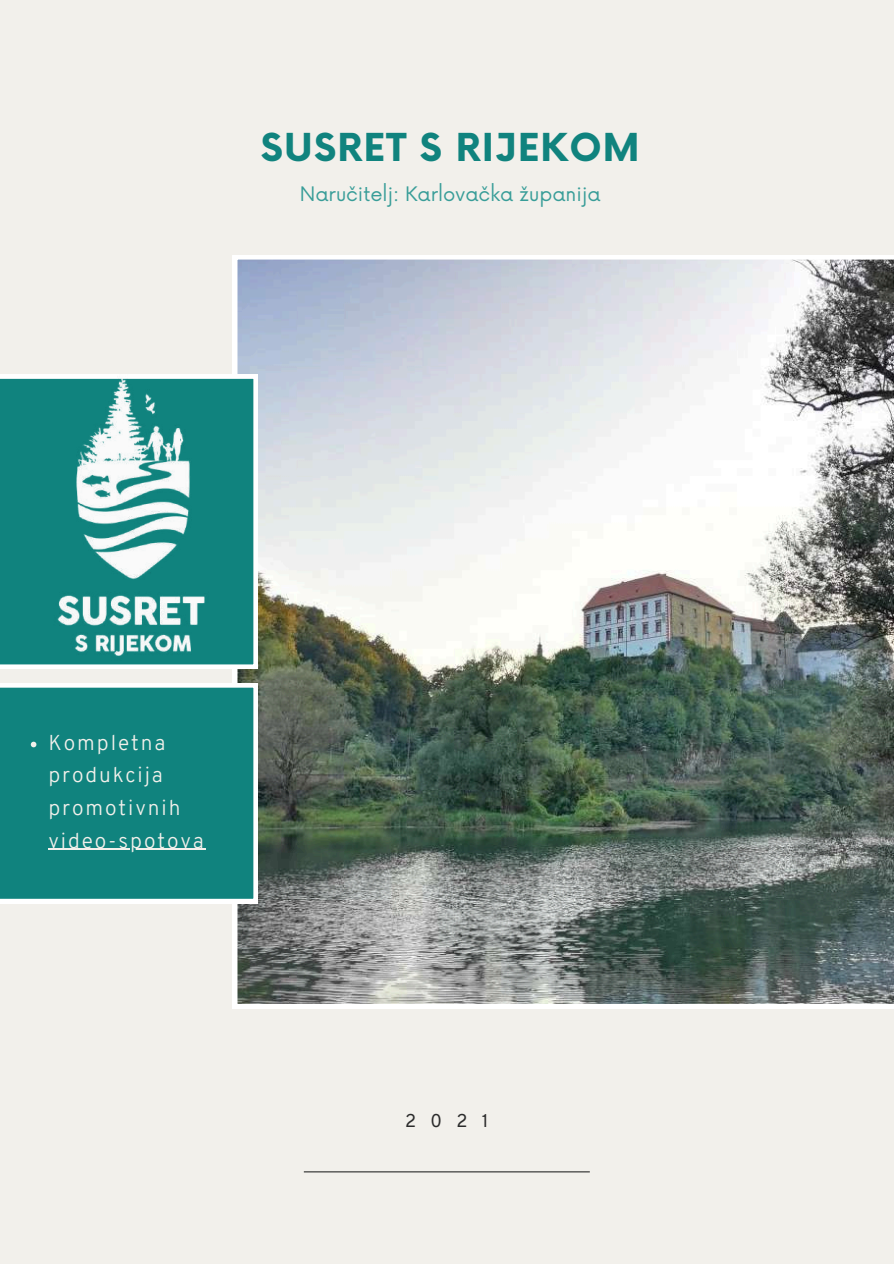
<style>
.page{position:relative;width:894px;height:1264px;background:#fff}
.page>*{position:absolute;margin:0;border:0;box-sizing:border-box;transform-origin:0 0}
.t1{font:700 37.5px "Now";letter-spacing:.03em;color:#10837e}
.t2{font:300 21px/32.7px "Overpass";letter-spacing:.09em;color:#f2f0eb}
.t3{font:19.5px "Now";color:#389d98}
.t4{font:18px "Overpass";color:#2b2b2b}
</style>
<div class="page">
<div style="left:0;top:0;width:893px;height:1263px;background:#f2f0eb"></div>
<img style="left:233px;top:255px;width:660px;height:753px">
<div style="left:0;top:683px;width:258px;height:220px;background:#10837e"></div>
<svg style="left:31px;top:741px;width:5px;height:6px"></svg>
<hr style="left:48px;top:848px;width:158px;height:1px;background:#f2f0eb">
<svg style="left:0;top:374px;width:258px;height:295px"></svg>
<hr style="left:304px;top:1171px;width:285px;height:1px;background:#2b2b2b">
<img style="left:36px;top:374px;width:186px;height:286px">
<h1 class="t1" style="left:261px;top:127px;width:380px">SUSRET S RIJEKOM</h1>
<p class="t3" style="left:300px;top:183px;width:302px">Naručitelj: Karlovačka županija</p>
<p class="t2" style="left:48px;top:728px;width:157px">Kompletna produkcija promotivnih video-spotova</p>
<p class="t4" style="left:405px;top:1113px;width:85px">2021</p>
</div>
